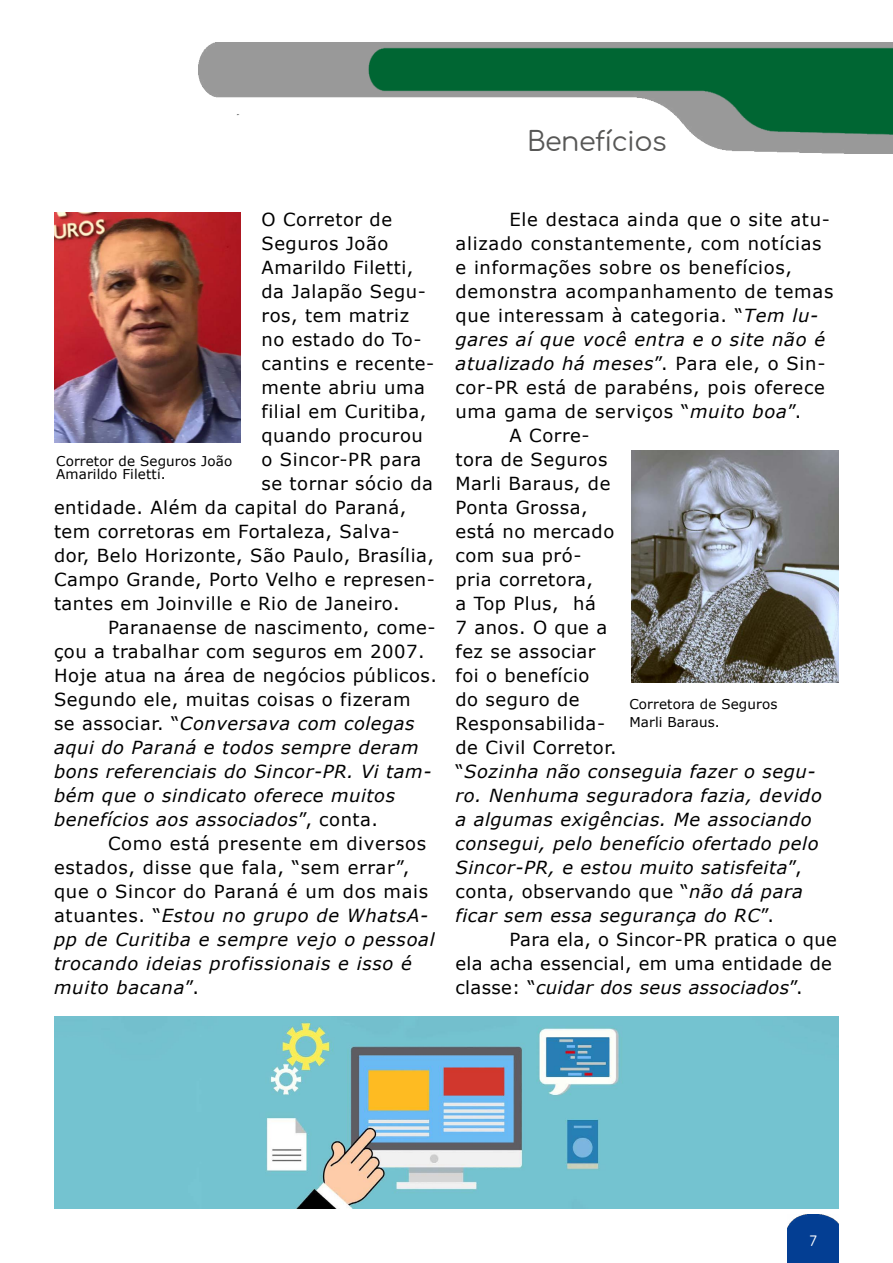
<style>
.page{position:relative;width:893px;height:1263px;background:#fff}
.page>*{position:absolute;margin:0;border:0;box-sizing:border-box;transform-origin:0 0}
.t1{font:27px "Comfortaa";letter-spacing:-.02em;color:#575756}
.t2{font:18px "Verdana";letter-spacing:.03em;color:#000}
.t3{font:italic 18px "Verdana";letter-spacing:.03em;color:#000}
.t4{font:13.5px/18px "Verdana";letter-spacing:.01em;color:#000}
.t5{font:13.5px "Comfortaa";color:#fff}
.s1{font-style:normal}
.s2{font-style:italic}
</style>
<div class="page">
<img style="left:787px;top:1214px;width:52px;height:49px">
<img style="left:198px;top:43px;width:695px;height:110px">
<img style="left:631px;top:451px;width:208px;height:232px">
<img style="left:54px;top:213px;width:186px;height:229px">
<img style="left:54px;top:1016px;width:785px;height:193px">
<h1 class="t1" style="left:527px;top:117px;width:141px">Benefícios</h1>
<p class="t2" style="left:262px;top:207px;width:132px">O Corretor de</p>
<p class="t2" style="left:262px;top:231px;width:128px">Seguros João</p>
<p class="t2" style="left:262px;top:255px;width:153px">Amarildo Filetti,</p>
<p class="t2" style="left:262px;top:279px;width:166px">da Jalapão Segu-</p>
<p class="t2" style="left:262px;top:303px;width:149px">ros, tem matriz</p>
<p class="t2" style="left:262px;top:327px;width:161px">no estado do To-</p>
<p class="t2" style="left:262px;top:351px;width:174px">cantins e recente-</p>
<p class="t2" style="left:262px;top:375px;width:165px">mente abriu uma</p>
<p class="t2" style="left:262px;top:399px;width:166px">filial em Curitiba,</p>
<p class="t2" style="left:262px;top:423px;width:163px">quando procurou</p>
<p class="t2" style="left:262px;top:447px;width:161px">o Sincor-PR para</p>
<p class="t2" style="left:262px;top:471px;width:173px">se tornar sócio da</p>
<p class="t2" style="left:54px;top:495px;width:354px">entidade. Além da capital do Paraná,</p>
<p class="t2" style="left:54px;top:519px;width:347px">tem corretoras em Fortaleza, Salva-</p>
<p class="t2" style="left:54px;top:543px;width:382px">dor, Belo Horizonte, São Paulo, Brasília,</p>
<p class="t2" style="left:54px;top:567px;width:383px">Campo Grande, Porto Velho e represen-</p>
<p class="t2" style="left:54px;top:591px;width:347px">tantes em Joinville e Rio de Janeiro.</p>
<p class="t2" style="left:108px;top:615px;width:329px">Paranaense de nascimento, come-</p>
<p class="t2" style="left:54px;top:639px;width:372px">çou a trabalhar com seguros em 2007.</p>
<p class="t2" style="left:54px;top:663px;width:385px">Hoje atua na área de negócios públicos.</p>
<p class="t2" style="left:54px;top:687px;width:358px">Segundo ele, muitas coisas o fizeram</p>
<p class="t3" style="left:54px;top:711px;width:362px"><span class="s1">se associar. “</span>Conversava com colegas</p>
<p class="t3" style="left:54px;top:735px;width:366px">aqui do Paraná e todos sempre deram</p>
<p class="t3" style="left:54px;top:759px;width:379px">bons referenciais do Sincor-PR. Vi tam-</p>
<p class="t3" style="left:54px;top:783px;width:343px">bém que o sindicato oferece muitos</p>
<p class="t3" style="left:54px;top:807px;width:326px">benefícios aos associados<span class="s1">”, conta.</span></p>
<p class="t2" style="left:108px;top:831px;width:320px">Como está presente em diversos</p>
<p class="t2" style="left:54px;top:855px;width:357px">estados, disse que fala, “sem errar”,</p>
<p class="t2" style="left:54px;top:879px;width:376px">que o Sincor do Paraná é um dos mais</p>
<p class="t3" style="left:54px;top:903px;width:376px"><span class="s1">atuantes. “</span>Estou no grupo de WhatsA-</p>
<p class="t3" style="left:54px;top:927px;width:382px">pp de Curitiba e sempre vejo o pessoal</p>
<p class="t3" style="left:54px;top:951px;width:360px">trocando ideias profissionais e isso é</p>
<p class="t3" style="left:54px;top:975px;width:146px">muito bacana<span class="s1">”.</span></p>
<p class="t4" style="left:56px;top:454px;width:178px;line-height:13.5px">Corretor de Seguros João<br>Amarildo Filetti.</p>
<p class="t2" style="left:509px;top:207px;width:322px">Ele destaca ainda que o site atu-</p>
<p class="t2" style="left:455px;top:231px;width:368px">alizado constantemente, com notícias</p>
<p class="t2" style="left:455px;top:255px;width:338px">e informações sobre os benefícios,</p>
<p class="t2" style="left:455px;top:279px;width:379px">demonstra acompanhamento de temas</p>
<p class="t2" style="left:455px;top:303px;width:364px">que interessam à categoria. “<span class="s2">Tem lu-</span></p>
<p class="t3" style="left:455px;top:327px;width:371px">gares aí que você entra e o site não é</p>
<p class="t3" style="left:455px;top:351px;width:372px">atualizado há meses<span class="s1">”. Para ele, o Sin-</span></p>
<p class="t2" style="left:455px;top:375px;width:371px">cor-PR está de parabéns, pois oferece</p>
<p class="t2" style="left:455px;top:399px;width:347px">uma gama de serviços “<span class="s2">muito boa</span>”.</p>
<p class="t2" style="left:509px;top:423px;width:82px">A Corre-</p>
<p class="t2" style="left:455px;top:447px;width:153px">tora de Seguros</p>
<p class="t2" style="left:455px;top:471px;width:156px">Marli Baraus, de</p>
<p class="t2" style="left:455px;top:495px;width:134px">Ponta Grossa,</p>
<p class="t2" style="left:455px;top:519px;width:160px">está no mercado</p>
<p class="t2" style="left:455px;top:543px;width:128px">com sua pró-</p>
<p class="t2" style="left:455px;top:567px;width:139px">pria corretora,</p>
<p class="t2" style="left:455px;top:591px;width:142px">a Top Plus, há</p>
<p class="t2" style="left:455px;top:615px;width:153px">7 anos. O que a</p>
<p class="t2" style="left:455px;top:639px;width:142px">fez se associar</p>
<p class="t2" style="left:455px;top:663px;width:135px">foi o benefício</p>
<p class="t2" style="left:455px;top:687px;width:126px">do seguro de</p>
<p class="t2" style="left:455px;top:711px;width:151px">Responsabilida-</p>
<p class="t2" style="left:455px;top:735px;width:163px">de Civil Corretor.</p>
<p class="t3" style="left:455px;top:759px;width:362px"><span class="s1">“</span>Sozinha não conseguia fazer o segu-</p>
<p class="t3" style="left:455px;top:783px;width:368px">ro. Nenhuma seguradora fazia, devido</p>
<p class="t3" style="left:455px;top:807px;width:358px">a algumas exigências. Me associando</p>
<p class="t3" style="left:455px;top:831px;width:365px">consegui, pelo benefício ofertado pelo</p>
<p class="t3" style="left:455px;top:855px;width:348px">Sincor-PR, e estou muito satisfeita<span class="s1">”,</span></p>
<p class="t2" style="left:455px;top:879px;width:349px">conta, observando que “<span class="s2">não dá para</span></p>
<p class="t3" style="left:455px;top:903px;width:320px">ficar sem essa segurança do RC<span class="s1">”.</span></p>
<p class="t2" style="left:509px;top:927px;width:329px">Para ela, o Sincor-PR pratica o que</p>
<p class="t2" style="left:455px;top:951px;width:378px">ela acha essencial, em uma entidade de</p>
<p class="t3" style="left:455px;top:975px;width:349px"><span class="s1">classe: “</span>cuidar dos seus associados<span class="s1">”.</span></p>
<p class="t4" style="left:629px;top:694px;width:150px">Corretora de Seguros<br>Marli Baraus.</p>
<p class="t5" style="left:809px;top:1229px;width:9px">7</p>
</div>
